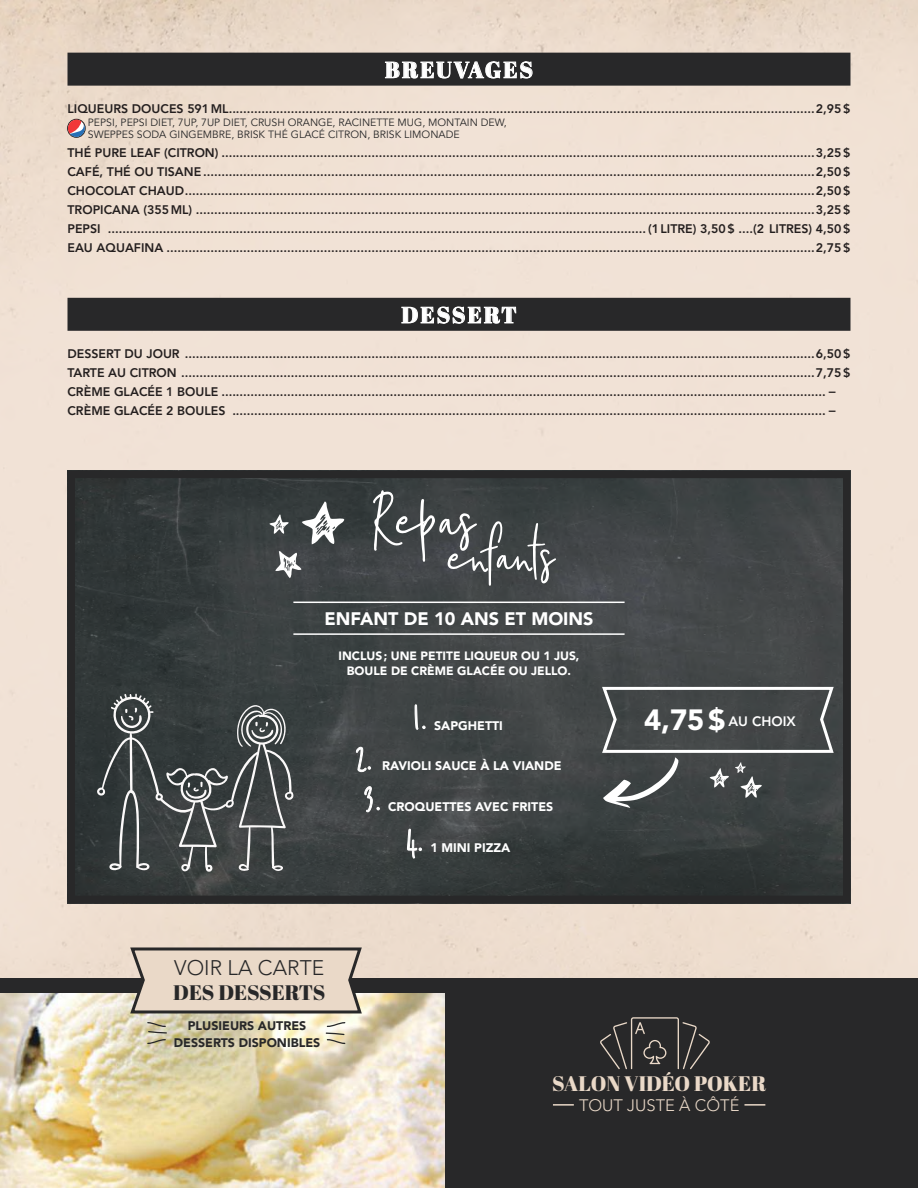
<style>
.page{position:relative;width:918px;height:1188px;background:#fff}
.page>*{position:absolute;margin:0;border:0;box-sizing:border-box;transform-origin:0 0}
.t1{font:78.45px "Poppitand Finch Script";color:#fff}
.t2{font:71.1px "Poppitand Finch Script";color:#fff}
.t3{font:51px "Poppitand Finch Script";color:#fff}
.t4{font:22.5px "Abril Fatface";letter-spacing:.095em;color:#fff}
.t5{font:21px "Abril Fatface";color:#ead9c8}
.t6{font:300 21px "Avenir LT Std";color:#282829}
.t7{font:21px "Abril Fatface";letter-spacing:-.01em;color:#282829}
.t8{font:900 18px "Avenir LT Std";color:#fff}
.t9{font:300 16.5px "Avenir LT Std";color:#ead9c8}
.t10{font:800 13.5px "Avenir LT Std";color:#fff}
.t11{font:800 12.3px/18.9px "Avenir LT Std";color:#241f1f}
.t12{font:900 12.3px "Avenir LT Std";color:#fff}
.t13{font:900 12.3px/16.5px "Avenir LT Std";color:#282829;text-align:center}
.t14{font:900 12px/15px "Avenir LT Std";color:#fff;text-align:center}
.t15{font:10.5px/12px "Avenir LT Std";color:#282829}
.s1{font-weight:900;font-size:29.1px}
</style>
<div class="page">
<img style="left:0;top:0;width:918px;height:978px">
<div style="left:0;top:978px;width:918px;height:210px;background:#282829"></div>
<img style="left:77px;top:480px;width:764px;height:414px">
<svg style="left:414px;top:704px;width:12px;height:46px"></svg>
<svg style="left:356px;top:746px;width:15px;height:26px"></svg>
<svg style="left:364px;top:786px;width:16px;height:27px"></svg>
<svg style="left:407px;top:828px;width:15px;height:49px"></svg>
<div style="left:68px;top:298px;width:782px;height:33px;background:#282829"></div>
<svg style="left:401px;top:306px;width:116px;height:18px"></svg>
<img style="left:0;top:994px;width:445px;height:194px">
<svg style="left:128px;top:946px;width:236px;height:69px;background:#d1c2b3"></svg>
<svg style="left:327px;top:1022px;width:19px;height:5px"></svg>
<svg style="left:326px;top:1033px;width:20px;height:11px"></svg>
<svg style="left:147px;top:1022px;width:20px;height:22px"></svg>
<div style="left:68px;top:53px;width:782px;height:33px;background:#282829"></div>
<svg style="left:385px;top:61px;width:148px;height:18px"></svg>
<div style="left:68px;top:119px;width:17px;height:18px;border:1px solid #241f1f;border-radius:50%"></div>
<svg style="left:68px;top:120px;width:17px;height:17px"></svg>
<svg style="left:97px;top:693px;width:197px;height:180px;background:#4c5252"></svg>
<div style="left:68px;top:471px;width:782px;height:432px;border:8px solid #282829"></div>
<hr style="left:293px;top:602px;width:332px;height:1px;background:#fff">
<hr style="left:293px;top:633px;width:332px;height:2px;background:#fff">
<svg style="left:269px;top:514px;width:20px;height:20px"></svg>
<svg style="left:275px;top:551px;width:26px;height:27px"></svg>
<svg style="left:302px;top:502px;width:42px;height:42px"></svg>
<svg style="left:600px;top:685px;width:236px;height:123px;background:#535657"></svg>
<svg style="left:600px;top:1017px;width:110px;height:52px"></svg>
<hr style="left:553px;top:1104px;width:21px;height:2px;background:#ead9c8">
<hr style="left:744px;top:1104px;width:21px;height:2px;background:#ead9c8">
<h3 class="t4" style="left:385px;top:54px;width:150px">BREUVAGES</h3>
<p class="t11" style="left:68px;top:99px;width:785px">LIQUEURS DOUCES 591ML................................................................................................................................................................2,95$</p>
<p class="t15" style="left:88px;top:117px;width:420px">PEPSI, PEPSI DIET, 7UP, 7UP DIET, CRUSH ORANGE, RACINETTE MUG, MONTAIN DEW,<br>SWEPPES SODA GINGEMBRE, BRISK THÉ GLACÉ CITRON, BRISK LIMONADE</p>
<p class="t11" style="left:68px;top:144px;width:785px;text-align:justify">THÉ PURE LEAF (CITRON) ..................................................................................................................................................................3,25$ CAFÉ, THÉ OU TISANE.......................................................................................................................................................................2,50$ CHOCOLAT CHAUD............................................................................................................................................................................2,50$ TROPICANA (355ML) .........................................................................................................................................................................3,25$ PEPSI</p>
<p class="t11" style="left:68px;top:219px;width:785px;text-align:right">(1LITRE) 3,50$ ....(2 LITRES) 4,50$<br>EAU AQUAFINA .................................................................................................................................................................................2,75$</p>
<h3 class="t4" style="left:401px;top:299px;width:117px">DESSERT</h3>
<p class="t11" style="left:68px;top:344px;width:785px">DESSERT DU JOUR ............................................................................................................................................................................6,50$ TARTE AU CITRON .............................................................................................................................................................................7,75$ CRÈME GLACÉE 1 BOULE ..................................................................................................................................................................... − CRÈME GLACÉE 2 BOULES .................................................................................................................................................................. −</p>
<h1 class="t1" style="left:371px;top:477px;width:104px">Repas</h1>
<h2 class="t2" style="left:445px;top:518px;width:108px;rotate:-1deg">enfants</h2>
<h3 class="t8" style="left:324px;top:608px;width:271px">ENFANT DE 10 ANS ET MOINS</h3>
<p class="t14" style="left:338px;top:649px;width:243px">INCLUS; UNE PETITE LIQUEUR OU 1 JUS,<br>BOULE DE CRÈME GLACÉE OU JELLO.</p>
<h3 class="t3" style="left:415px;top:686px;width:15px">1.</h3>
<p class="t12" style="left:434px;top:718px;width:70px">SAPGHETTI</p>
<h3 class="t3" style="left:356px;top:727px;width:19px">2.</h3>
<p class="t12" style="left:382px;top:758px;width:181px">RAVIOLI SAUCE À LA VIANDE</p>
<h3 class="t3" style="left:365px;top:768px;width:20px">3.</h3>
<p class="t12" style="left:388px;top:799px;width:167px">CROQUETTES AVEC FRITES</p>
<h3 class="t3" style="left:408px;top:808px;width:19px">4.</h3>
<p class="t12" style="left:431px;top:840px;width:81px">1 MINI PIZZA</p>
<h3 class="t6" style="left:174px;top:955px;width:151px">VOIR LA CARTE</h3>
<h3 class="t7" style="left:173px;top:978px;width:154px">DES DESSERTS</h3>
<p class="t13" style="left:174px;top:1018px;width:148px">PLUSIEURS AUTRES<br>DESSERTS DISPONIBLES</p>
<p class="t10" style="left:644px;top:713px;width:153px"><span class="s1">4,75$</span> AU CHOIX</p>
<h3 class="t5" style="left:552px;top:1069px;width:216px">SALON VIDÉO POKER</h3>
<h3 class="t9" style="left:579px;top:1096px;width:162px">TOUT JUSTE À CÔTÉ</h3>
</div>
